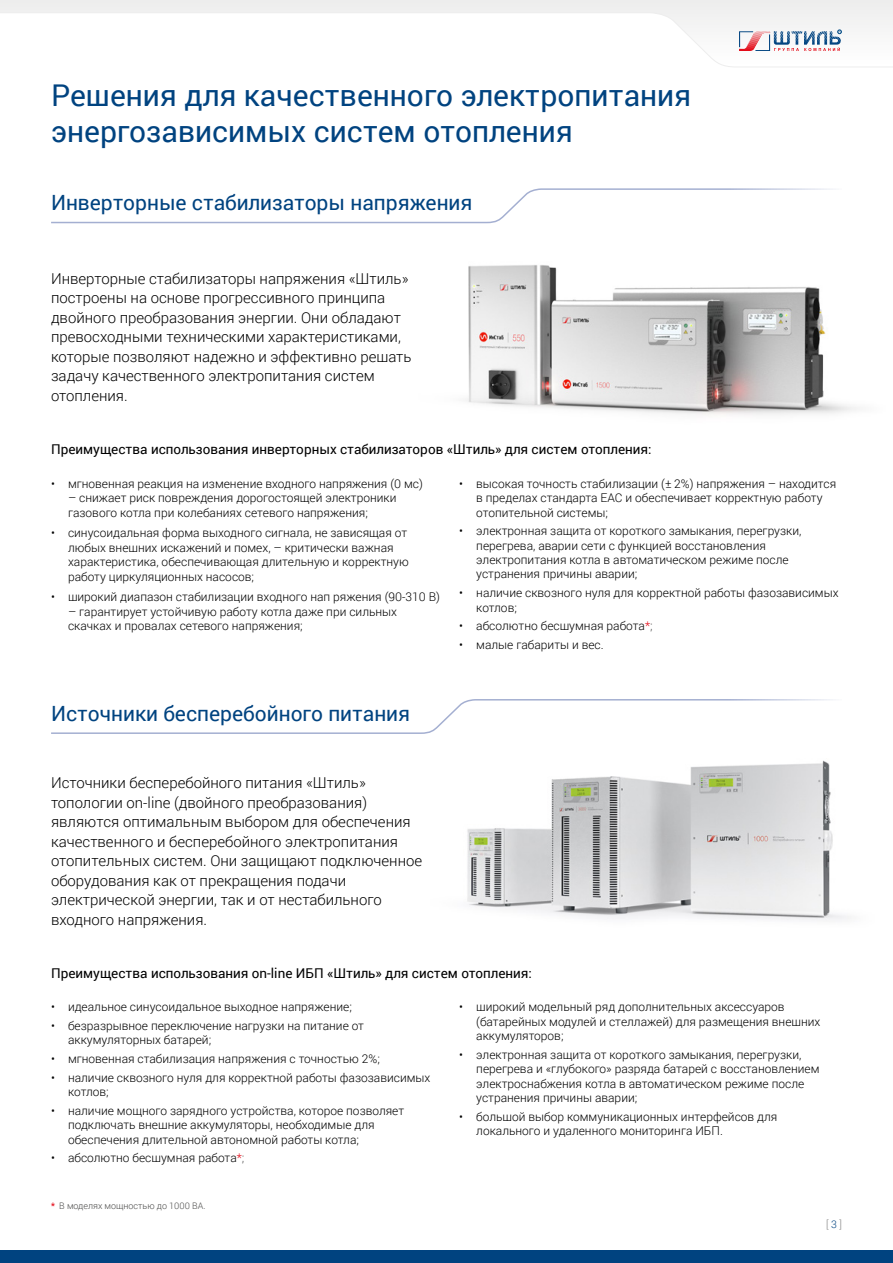
<style>
.page{position:relative;width:893px;height:1263px;background:#fff}
.page>*{position:absolute;margin:0;border:0;box-sizing:border-box;transform-origin:0 0}
.t1{font:30px/36px "Roboto";color:#004380}
.t2{font:21px "Roboto";color:#004380}
.t3{font:300 15px/19.5px "Roboto";color:#000}
.t4{font:13.5px "Roboto";color:#000}
.t5{font:300 12px/14.4px "Roboto";color:#000}
.t6{font:300 10.5px "Roboto";color:#878787}
.t7{font:300 9px "Roboto";color:#4a4a49}
.s1{color:#e30613}
.s2{color:#4a4a49}
.s3{font-weight:400;color:#e30613}
.s4{color:#004380}
</style>
<div class="page">
<svg style="left:0;top:0;width:893px;height:67px"></svg>
<div style="left:0;top:1250px;width:893px;height:13px;background:#004380"></div>
<svg style="left:739px;top:30px;width:103px;height:21px"></svg>
<img style="left:466px;top:265px;width:392px;height:150px">
<img style="left:467px;top:760px;width:382px;height:161px">
<svg style="left:51px;top:188px;width:782px;height:36px"></svg>
<svg style="left:51px;top:699px;width:782px;height:35px"></svg>
<h1 class="t1" style="left:51px;top:76px;width:642px">Решения для качественного электропитания энергозависимых систем отопления</h1>
<h2 class="t2" style="left:51px;top:188px;width:423px">Инверторные стабилизаторы напряжения</h2>
<p class="t3" style="left:51px;top:268px;width:362px">Инверторные стабилизаторы напряжения «Штиль» построены на основе прогрессивного принципа двойного преобразования энергии. Они обладают превосходными техническими характеристиками, которые позволяют надежно и эффективно решать задачу качественного электропитания систем отопления.</p>
<p class="t4" style="left:51px;top:440px;width:602px">Преимущества использования инверторных стабилизаторов «Штиль» для систем отопления:</p>
<p class="t5" style="left:51px;top:476px;width:373px">• мгновенная реакция на изменение входного напряжения (0 мс)</p>
<p class="t5" style="left:68px;top:490px;width:330px">– снижает риск повреждения дорогостоящей электроники газового котла при колебаниях сетевого напряжения;</p>
<p class="t5" style="left:68px;top:525px;width:342px;text-indent:-17px">• синусоидальная форма выходного сигнала, не зависящая от любых внешних искажений и помех, – критически важная характеристика, обеспечивающая длительную и корректную работу циркуляционных насосов;</p>
<p class="t5" style="left:51px;top:589px;width:390px">• широкий диапазон стабилизации входного нап ряжения (90-310 В)</p>
<p class="t5" style="left:68px;top:604px;width:331px">– гарантирует устойчивую работу котла даже при сильных скачках и провалах сетевого напряжения;</p>
<p class="t5" style="left:476px;top:476px;width:362px;text-indent:-17px">• высокая точность стабилизации (± 2%) напряжения – находится в пределах стандарта ЕАС и обеспечивает корректную работу отопительной системы;</p>
<p class="t5" style="left:476px;top:523px;width:327px;text-indent:-17px">• электронная защита от короткого замыкания, перегрузки, перегрева, аварии сети с функцией восстановления электропитания котла в автоматическом режиме после устранения причины аварии;</p>
<p class="t5" style="left:476px;top:585px;width:364px;text-indent:-17px">• наличие сквозного нуля для корректной работы фазозависимых котлов;</p>
<p class="t5" style="left:459px;top:618px;width:195px">• абсолютно бесшумная работа<span class="s1">*</span><span class="s2">;</span></p>
<p class="t5" style="left:459px;top:637px;width:146px">• малые габариты и вес.</p>
<h2 class="t2" style="left:51px;top:699px;width:361px">Источники бесперебойного питания</h2>
<p class="t3" style="left:51px;top:773px;width:373px">Источники бесперебойного питания «Штиль» топологии on-line (двойного преобразования) являются оптимальным выбором для обеспечения качественного и бесперебойного электропитания отопительных систем. Они защищают подключенное оборудования как от прекращения подачи электрической энергии, так и от нестабильного входного напряжения.</p>
<p class="t4" style="left:51px;top:963px;width:482px">Преимущества использования on-line ИБП «Штиль» для систем отопления:</p>
<p class="t5" style="left:51px;top:999px;width:302px">• идеальное синусоидальное выходное напряжение;</p>
<p class="t5" style="left:68px;top:1018px;width:298px;text-indent:-17px">• безразрывное переключение нагрузки на питание от аккумуляторных батарей;</p>
<p class="t5" style="left:51px;top:1051px;width:330px">• мгновенная стабилизация напряжения с точностью 2%;</p>
<p class="t5" style="left:68px;top:1070px;width:364px;text-indent:-17px">• наличие сквозного нуля для корректной работы фазозависимых котлов;</p>
<p class="t5" style="left:68px;top:1103px;width:338px;text-indent:-17px">• наличие мощного зарядного устройства, которое позволяет подключать внешние аккумуляторы, необходимые для обеспечения длительной автономной работы котла;</p>
<p class="t5" style="left:51px;top:1150px;width:195px">• абсолютно бесшумная работа<span class="s1">*</span><span class="s2">;</span></p>
<p class="t7" style="left:51px;top:1199px;width:156px"><span class="s3">*</span> В моделях мощностью до 1000 ВА.</p>
<p class="t5" style="left:476px;top:999px;width:346px;text-indent:-17px">• широкий модельный ряд дополнительных аксессуаров (батарейных модулей и стеллажей) для размещения внешних аккумуляторов;</p>
<p class="t5" style="left:476px;top:1047px;width:345px;text-indent:-17px">• электронная защита от короткого замыкания, перегрузки, перегрева и «глубокого» разряда батарей с восстановлением электроснабжения котла в автоматическом режиме после устранения причины аварии;</p>
<p class="t5" style="left:476px;top:1109px;width:303px;text-indent:-17px">• большой выбор коммуникационных интерфейсов для локального и удаленного мониторинга ИБП.</p>
<p class="t6" style="left:826px;top:1217px;width:17px">[<span class="s4">3</span>]</p>
</div>
